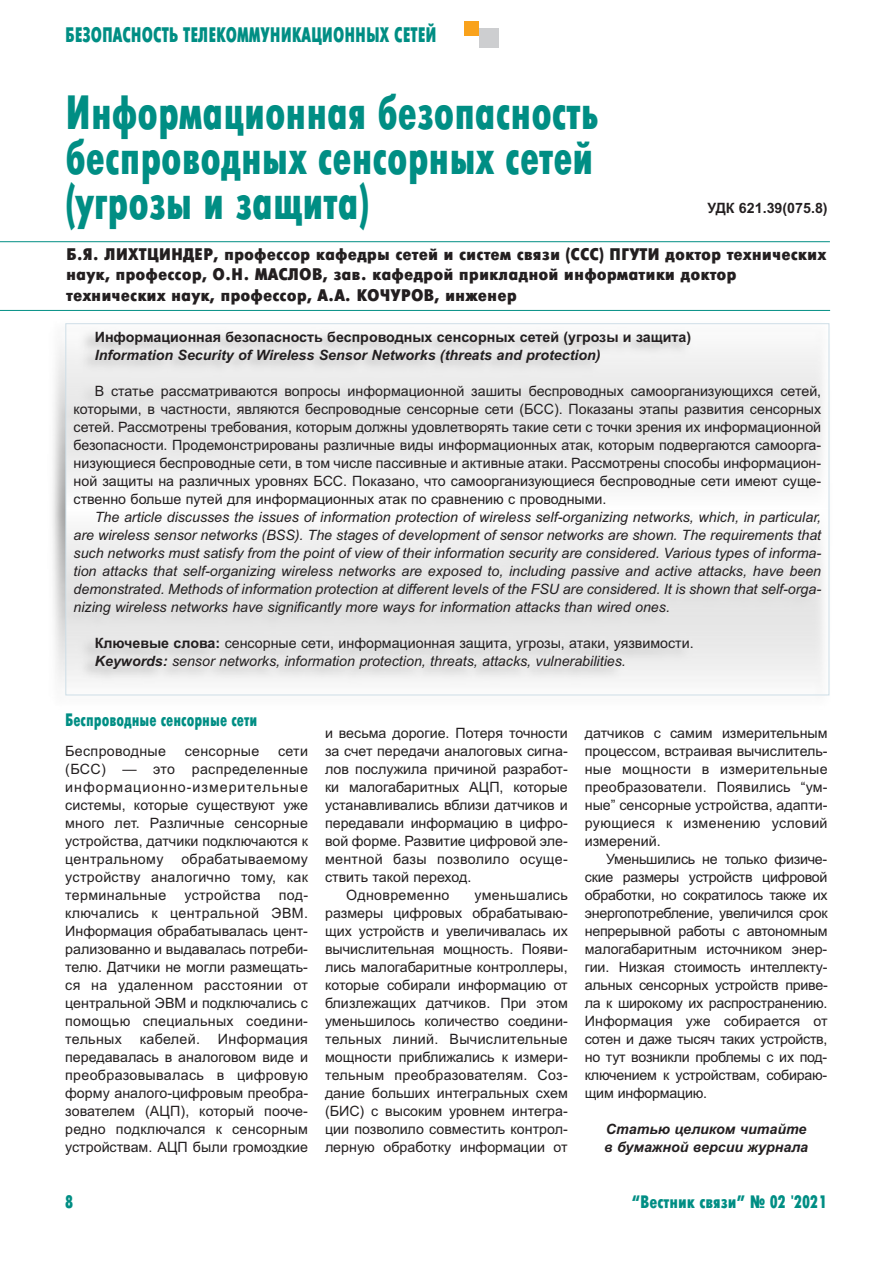
<style>
.page{position:relative;width:893px;height:1263px;background:#fff}
.page>*{position:absolute;margin:0;border:0;box-sizing:border-box;transform-origin:0 0}
.t1{font:48px/45px "Futura Futuris X Cond C";color:#008e84;text-align:justify;scale:.9 1}
.t2{font:21px "Futura Futuris X Cond C";color:#008e84;scale:.9 1}
.t3{font:18px "Futura Futuris X Cond C";color:#008e84;scale:.9 1}
.t4{font:18px "Futura Futuris X Cond C";color:#008e84}
.t5{font:16.8px/20.4px "Futura Futuris X Cond C";color:#231f20;scale:1.25 1}
.t6{font:14.25px/18px "Arial";color:#231f20;text-align:justify}
.t7{font:italic 14.25px/18px "Arial";color:#231f20;text-align:justify}
.t8{font:italic 700 14.25px/18px "Arial";color:#231f20}
.t9{font:700 14.25px "Arial";color:#231f20}
.t10{font:14.25px "Arial";letter-spacing:.02em;color:#231f20}
.s1{font-weight:700;font-style:normal}
.s2{font-style:normal}
.s3{font-weight:700}
</style>
<div class="page">
<div style="left:465px;top:21px;width:14px;height:14px;background:#f9a21c"></div>
<div style="left:479px;top:28px;width:20px;height:20px;background:#cdced0"></div>
<hr style="left:0;top:241px;width:830px;height:1px;background:#008e84">
<hr style="left:0;top:310px;width:830px;height:1px;background:#008e84">
<img style="left:52px;top:323px;width:778px;height:373px">
<svg style="left:68px;top:325px;width:759px;height:368px"></svg>
<h2 class="t2" style="left:65px;top:22px;width:414px">БЕЗОПАСНОСТЬ ТЕЛЕКОММУНИКАЦИОННЫХ СЕТЕЙ</h2>
<h1 class="t1" style="left:65px;top:90px;width:594px">Информационная безопасность беспроводных сенсорных сетей (угрозы и защита)</h1>
<p class="t9" style="left:708px;top:200px;width:122px">УДК 621.39(075.8)</p>
<p class="t5" style="left:66px;top:244px;width:610px">Б.Я. ЛИХТЦИНДЕР, профессор кафедры сетей и систем связи (ССС) ПГУТИ доктор технических наук, профессор, О.Н. МАСЛОВ, зав. кафедрой прикладной информатики доктор технических наук, профессор, А.А. КОЧУРОВ, инженер</p>
<p class="t9" style="left:95px;top:329px;width:598px">Информационная безопасность беспроводных сенсорных сетей (угрозы и защита)</p>
<p class="t8" style="left:95px;top:346px;width:507px">Information Security of Wireless Sensor Networks (threats and protection)</p>
<p class="t6" style="left:74px;top:382px;width:749px;text-indent:21px">В статье рассматриваются вопросы информационной зашиты беспроводных самоорганизующихся сетей, которыми, в частности, являются беспроводные сенсорные сети (БСС). Показаны этапы развития сенсорных сетей. Рассмотрены требования, которым должны удовлетворять такие сети с точки зрения их информационной безопасности. Продемонстрированы различные виды информационных атак, которым подвергаются самоорга&shy;низующиеся беспроводные сети, в том числе пассивные и активные атаки. Рассмотрены способы информацион&shy;ной защиты на различных уровнях БСС. Показано, что самоорганизующиеся беспроводные сети имеют суще&shy;ственно больше путей для информационных атак по сравнению с проводными.</p>
<p class="t7" style="left:74px;top:508px;width:749px;text-indent:21px">The article discusses the issues of information protection of wireless self-organizing networks, which, in particular, are wireless sensor networks (BSS). The stages of development of sensor networks are shown. The requirements that such networks must satisfy from the point of view of their information security are considered. Various types of informa&shy;tion attacks that self-organizing wireless networks are exposed to, including passive and active attacks, have been demonstrated. Methods of information protection at different levels of the FSU are considered. It is shown that self-orga&shy;nizing wireless networks have significantly more ways for information attacks than wired ones.</p>
<p class="t7" style="left:95px;top:634px;width:600px"><span class="s1">Ключевые слова:</span> <span class="s2">сенсорные сети, информационная защита, угрозы, атаки, уязвимости.<br></span><span class="s3">Keywords:</span> sensor networks, information protection, threats, attacks, vulnerabilities.</p>
<p class="t3" style="left:65px;top:709px;width:215px">Беспроводные сенсорные сети</p>
<p class="t10" style="left:65px;top:743px;width:102px">Беспроводные</p>
<p class="t10" style="left:185px;top:743px;width:76px">сенсорные</p>
<p class="t6" style="left:65px;top:742px;width:244px;text-indent:213px">сети (БСС) — это распределенные информационно-измерительные системы, которые существуют уже много лет. Различные сенсорные устройства, датчики подключаются к центральному</p>
<p class="t6" style="left:65px;top:850px;width:244px;text-indent:116px">обрабатываемому устройству аналогично тому, как терминальные</p>
<p class="t10" style="left:184px;top:887px;width:78px">устройства</p>
<p class="t6" style="left:65px;top:886px;width:244px;text-indent:213px">под&shy;ключались к центральной ЭВМ.<br>Информация обрабатывалась цент&shy;рализованно и выдавалась потреби&shy;телю. Датчики не могли размещать&shy;ся на удаленном расстоянии от центральной ЭВМ и подключались с помощью специальных соедини&shy;тельных</p>
<p class="t10" style="left:140px;top:1031px;width:62px">кабелей.</p>
<p class="t6" style="left:65px;top:1030px;width:244px;text-indent:153px">Информация передавалась в аналоговом виде и преобразовывалась в цифровую форму аналого-цифровым преобра&shy;зователем (АЦП), который пооче&shy;редно подключался к сенсорным устройствам. АЦП были громоздкие</p>
<p class="t6" style="left:325px;top:724px;width:244px">и весьма дорогие. Потеря точности</p>
<p class="t6" style="left:325px;top:742px;width:244px">за счет передачи аналоговых сигна-</p>
<p class="t6" style="left:325px;top:760px;width:244px">лов послужила причиной разработ-</p>
<p class="t6" style="left:325px;top:778px;width:244px">ки малогабаритных АЦП, которые</p>
<p class="t6" style="left:325px;top:796px;width:244px">устанавливались вблизи датчиков и</p>
<p class="t6" style="left:325px;top:814px;width:244px">передавали информацию в цифро-</p>
<p class="t6" style="left:325px;top:832px;width:244px">вой форме. Развитие цифровой эле-</p>
<p class="t10" style="left:325px;top:851px;width:244px">ментной базы позволило осуще-</p>
<p class="t6" style="left:325px;top:868px;width:148px">ствить такой переход.</p>
<p class="t10" style="left:346px;top:887px;width:105px">Одновременно</p>
<p class="t6" style="left:325px;top:886px;width:244px;text-indent:149px">уменьшались размеры цифровых обрабатываю&shy;щих устройств и увеличивалась их вычислительная мощность. Появи&shy;лись малогабаритные контроллеры, которые собирали информацию от близлежащих датчиков. При этом уменьшилось количество соедини&shy;тельных линий. Вычислительные мощности приближались к измери&shy;тельным преобразователям. Соз&shy;дание больших интегральных схем (БИС) с высоким уровнем интегра&shy;ции позволило совместить контрол&shy;лерную обработку информации от</p>
<p class="t6" style="left:585px;top:724px;width:244px">датчиков с самим измерительным процессом, встраивая вычислитель&shy;ные мощности в измерительные преобразователи. Появились “ум&shy;ные” сенсорные устройства, адапти&shy;рующиеся к изменению условий измерений.</p>
<p class="t6" style="left:585px;top:850px;width:245px;text-indent:21px">Уменьшились не только физиче&shy;ские размеры устройств цифровой обработки, но сократилось также их энергопотребление, увеличился срок непрерывной работы с автономным малогабаритным источником энер&shy;гии. Низкая стоимость интеллекту&shy;альных сенсорных устройств приве&shy;ла к широкому их распространению.<br>Информация уже собирается от сотен и даже тысяч таких устройств, но тут возникли проблемы с их под&shy;ключением к устройствам, собираю&shy;щим информацию.</p>
<p class="t8" style="left:604px;top:1120px;width:206px">Статью целиком читайте в бумажной версии журнала</p>
<p class="t4" style="left:65px;top:1191px;width:10px">8</p>
<p class="t4" style="left:632px;top:1191px;width:197px">“Вестник связи” № 02 '2021</p>
</div>
